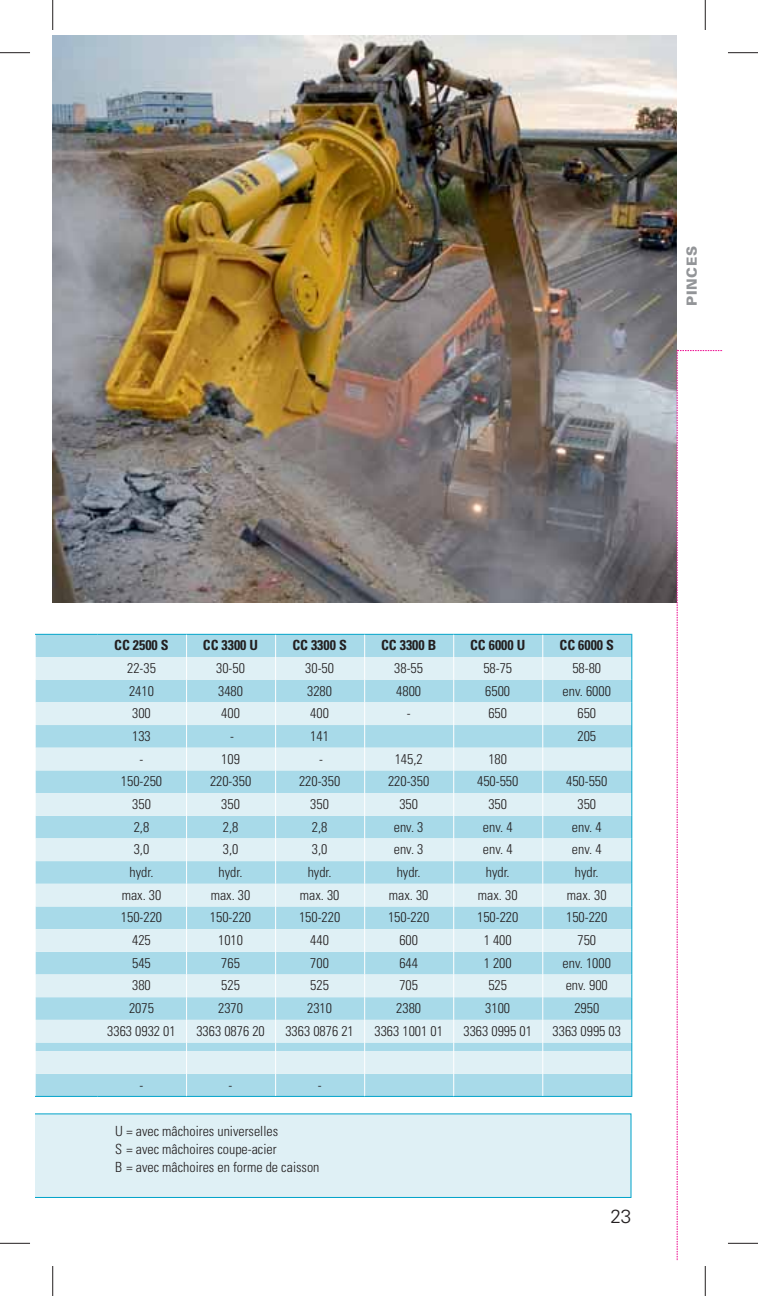
<style>
.page{position:relative;width:758px;height:1296px;background:#fff}
.page>*{position:absolute;margin:0;border:0;box-sizing:border-box;transform-origin:0 0}
.t1{font:300 19px "Univers LT Std";color:#231f20}
.t2{font:300 condensed 14px/18px "Univers LT Std";color:#231f20}
.t3{font:700 condensed 14px "Univers LT Std";color:#231f20}
.t4{font:900 14px "Univers LT Std";letter-spacing:.05em;color:#939598}
</style>
<div class="page">
<div style="left:36px;top:1113px;width:595px;height:85px;background:#dff0f5"></div>
<img style="left:53px;top:36px;width:623px;height:567px">
<div style="left:36px;top:635px;width:595px;height:461px;background:#a8dae9"></div>
<svg style="left:36px;top:657px;width:595px;height:417px;background:#c6e6ef"></svg>
<hr style="left:36px;top:634px;width:61px;height:1px;background:#00a3c9">
<hr style="left:97px;top:634px;width:89px;height:1px;background:#00a3c9">
<hr style="left:186px;top:634px;width:178px;height:1px;background:#00a3c9">
<hr style="left:364px;top:634px;width:89px;height:1px;background:#00a3c9">
<hr style="left:453px;top:634px;width:179px;height:1px;background:#00a3c9">
<svg style="left:631px;top:635px;width:1px;height:461px"></svg>
<hr style="left:36px;top:1096px;width:61px;height:1px;background:#00a3c9">
<hr style="left:97px;top:1096px;width:89px;height:1px;background:#00a3c9">
<hr style="left:186px;top:1096px;width:178px;height:1px;background:#00a3c9">
<hr style="left:364px;top:1096px;width:89px;height:1px;background:#00a3c9">
<hr style="left:453px;top:1096px;width:179px;height:1px;background:#00a3c9">
<svg style="left:186px;top:635px;width:1px;height:461px"></svg>
<svg style="left:275px;top:635px;width:1px;height:461px"></svg>
<svg style="left:364px;top:635px;width:1px;height:461px"></svg>
<svg style="left:453px;top:635px;width:1px;height:461px"></svg>
<svg style="left:542px;top:635px;width:1px;height:461px"></svg>
<svg style="left:676px;top:350px;width:46px;height:910px"></svg>
<hr style="left:0;top:52px;width:30px;height:1px;background:#231f20">
<hr style="left:727px;top:52px;width:30px;height:1px;background:#231f20">
<hr style="left:0;top:1243px;width:30px;height:1px;background:#231f20">
<hr style="left:727px;top:1243px;width:30px;height:1px;background:#231f20">
<hr style="left:52px;top:0;width:1px;height:30px;background:#231f20">
<hr style="left:52px;top:1266px;width:1px;height:30px;background:#231f20">
<hr style="left:704px;top:0;width:1px;height:30px;background:#231f20">
<hr style="left:704px;top:1266px;width:1px;height:30px;background:#231f20">
<p class="t4" style="left:684px;top:306px;width:62px;rotate:-90deg">PINCES</p>
<p class="t3" style="left:114px;top:639px;width:56px">CC 2500 S</p>
<p class="t3" style="left:203px;top:639px;width:57px">CC 3300 U</p>
<p class="t3" style="left:292px;top:639px;width:56px">CC 3300 S</p>
<p class="t3" style="left:381px;top:639px;width:57px">CC 3300 B</p>
<p class="t3" style="left:470px;top:639px;width:57px">CC 6000 U</p>
<p class="t3" style="left:559px;top:639px;width:56px">CC 6000 S</p>
<p class="t2" style="left:127px;top:660px;width:30px">22-35</p>
<p class="t2" style="left:216px;top:660px;width:30px">30-50</p>
<p class="t2" style="left:305px;top:660px;width:30px">30-50</p>
<p class="t2" style="left:394px;top:660px;width:30px">38-55</p>
<p class="t2" style="left:483px;top:660px;width:30px">58-75</p>
<p class="t2" style="left:572px;top:660px;width:30px">58-80</p>
<p class="t2" style="left:129px;top:682px;width:26px">2410</p>
<p class="t2" style="left:218px;top:682px;width:26px">3480</p>
<p class="t2" style="left:307px;top:682px;width:26px">3280</p>
<p class="t2" style="left:396px;top:682px;width:26px">4800</p>
<p class="t2" style="left:485px;top:682px;width:26px">6500</p>
<p class="t2" style="left:562px;top:682px;width:50px">env. 6000</p>
<p class="t2" style="left:132px;top:705px;width:20px">300</p>
<p class="t2" style="left:221px;top:705px;width:20px">400</p>
<p class="t2" style="left:310px;top:705px;width:20px">400</p>
<p class="t2" style="left:406px;top:705px;width:5px">-</p>
<p class="t2" style="left:488px;top:705px;width:20px">650</p>
<p class="t2" style="left:577px;top:705px;width:20px">650</p>
<p class="t2" style="left:132px;top:728px;width:20px">133</p>
<p class="t2" style="left:230px;top:728px;width:5px">-</p>
<p class="t2" style="left:310px;top:728px;width:20px">141</p>
<p class="t2" style="left:577px;top:728px;width:20px">205</p>
<p class="t2" style="left:139px;top:750px;width:5px">-</p>
<p class="t2" style="left:221px;top:750px;width:20px">109</p>
<p class="t2" style="left:319px;top:750px;width:5px">-</p>
<p class="t2" style="left:394px;top:750px;width:29px">145,2</p>
<p class="t2" style="left:488px;top:750px;width:20px">180</p>
<p class="t2" style="left:121px;top:773px;width:43px">150-250</p>
<p class="t2" style="left:210px;top:773px;width:43px">220-350</p>
<p class="t2" style="left:299px;top:773px;width:43px">220-350</p>
<p class="t2" style="left:388px;top:773px;width:43px">220-350</p>
<p class="t2" style="left:477px;top:773px;width:43px">450-550</p>
<p class="t2" style="left:566px;top:773px;width:43px">450-550</p>
<p class="t2" style="left:132px;top:796px;width:20px">350</p>
<p class="t2" style="left:221px;top:796px;width:20px">350</p>
<p class="t2" style="left:310px;top:796px;width:20px">350</p>
<p class="t2" style="left:399px;top:796px;width:20px">350</p>
<p class="t2" style="left:488px;top:796px;width:20px">350</p>
<p class="t2" style="left:577px;top:796px;width:20px">350</p>
<p class="t2" style="left:134px;top:819px;width:17px">2,8</p>
<p class="t2" style="left:223px;top:819px;width:17px">2,8</p>
<p class="t2" style="left:312px;top:819px;width:17px">2,8</p>
<p class="t2" style="left:394px;top:819px;width:31px">env. 3</p>
<p class="t2" style="left:483px;top:819px;width:31px">env. 4</p>
<p class="t2" style="left:571px;top:819px;width:31px">env. 4</p>
<p class="t2" style="left:134px;top:841px;width:17px">3,0</p>
<p class="t2" style="left:223px;top:841px;width:17px">3,0</p>
<p class="t2" style="left:312px;top:841px;width:17px">3,0</p>
<p class="t2" style="left:394px;top:841px;width:31px">env. 3</p>
<p class="t2" style="left:483px;top:841px;width:31px">env. 4</p>
<p class="t2" style="left:571px;top:841px;width:31px">env. 4</p>
<p class="t2" style="left:129px;top:864px;width:25px">hydr.</p>
<p class="t2" style="left:218px;top:864px;width:25px">hydr.</p>
<p class="t2" style="left:307px;top:864px;width:25px">hydr.</p>
<p class="t2" style="left:396px;top:864px;width:25px">hydr.</p>
<p class="t2" style="left:485px;top:864px;width:25px">hydr.</p>
<p class="t2" style="left:574px;top:864px;width:25px">hydr.</p>
<p class="t2" style="left:122px;top:887px;width:41px">max. 30</p>
<p class="t2" style="left:211px;top:887px;width:41px">max. 30</p>
<p class="t2" style="left:300px;top:887px;width:41px">max. 30</p>
<p class="t2" style="left:388px;top:887px;width:41px">max. 30</p>
<p class="t2" style="left:477px;top:887px;width:41px">max. 30</p>
<p class="t2" style="left:566px;top:887px;width:41px">max. 30</p>
<p class="t2" style="left:121px;top:909px;width:43px">150-220</p>
<p class="t2" style="left:210px;top:909px;width:43px">150-220</p>
<p class="t2" style="left:299px;top:909px;width:43px">150-220</p>
<p class="t2" style="left:388px;top:909px;width:43px">150-220</p>
<p class="t2" style="left:477px;top:909px;width:43px">150-220</p>
<p class="t2" style="left:566px;top:909px;width:43px">150-220</p>
<p class="t2" style="left:132px;top:932px;width:20px">425</p>
<p class="t2" style="left:218px;top:932px;width:26px">1010</p>
<p class="t2" style="left:310px;top:932px;width:20px">440</p>
<p class="t2" style="left:399px;top:932px;width:20px">600</p>
<p class="t2" style="left:483px;top:932px;width:29px">1 400</p>
<p class="t2" style="left:577px;top:932px;width:20px">750</p>
<p class="t2" style="left:132px;top:955px;width:20px">545</p>
<p class="t2" style="left:221px;top:955px;width:20px">765</p>
<p class="t2" style="left:310px;top:955px;width:20px">700</p>
<p class="t2" style="left:399px;top:955px;width:20px">644</p>
<p class="t2" style="left:483px;top:955px;width:29px">1 200</p>
<p class="t2" style="left:562px;top:955px;width:50px">env. 1000</p>
<p class="t2" style="left:132px;top:977px;width:20px">380</p>
<p class="t2" style="left:221px;top:977px;width:20px">525</p>
<p class="t2" style="left:310px;top:977px;width:20px">525</p>
<p class="t2" style="left:399px;top:977px;width:20px">705</p>
<p class="t2" style="left:488px;top:977px;width:20px">525</p>
<p class="t2" style="left:565px;top:977px;width:44px">env. 900</p>
<p class="t2" style="left:129px;top:1000px;width:26px">2075</p>
<p class="t2" style="left:218px;top:1000px;width:26px">2370</p>
<p class="t2" style="left:307px;top:1000px;width:26px">2310</p>
<p class="t2" style="left:396px;top:1000px;width:26px">2380</p>
<p class="t2" style="left:485px;top:1000px;width:26px">3100</p>
<p class="t2" style="left:574px;top:1000px;width:26px">2950</p>
<p class="t2" style="left:107px;top:1023px;width:70px">3363 0932 01</p>
<p class="t2" style="left:196px;top:1023px;width:70px">3363 0876 20</p>
<p class="t2" style="left:285px;top:1023px;width:70px">3363 0876 21</p>
<p class="t2" style="left:374px;top:1023px;width:70px">3363 1001 01</p>
<p class="t2" style="left:463px;top:1023px;width:70px">3363 0995 01</p>
<p class="t2" style="left:552px;top:1023px;width:70px">3363 0995 03</p>
<p class="t2" style="left:139px;top:1076px;width:5px">-</p>
<p class="t2" style="left:228px;top:1076px;width:5px">-</p>
<p class="t2" style="left:317px;top:1076px;width:5px">-</p>
<p class="t2" style="left:115px;top:1123px;width:206px">U = avec mâchoires universelles<br>S = avec mâchoires coupe-acier<br>B = avec mâchoires en forme de caisson</p>
<h1 class="t1" style="left:610px;top:1207px;width:23px">23</h1>
</div>
